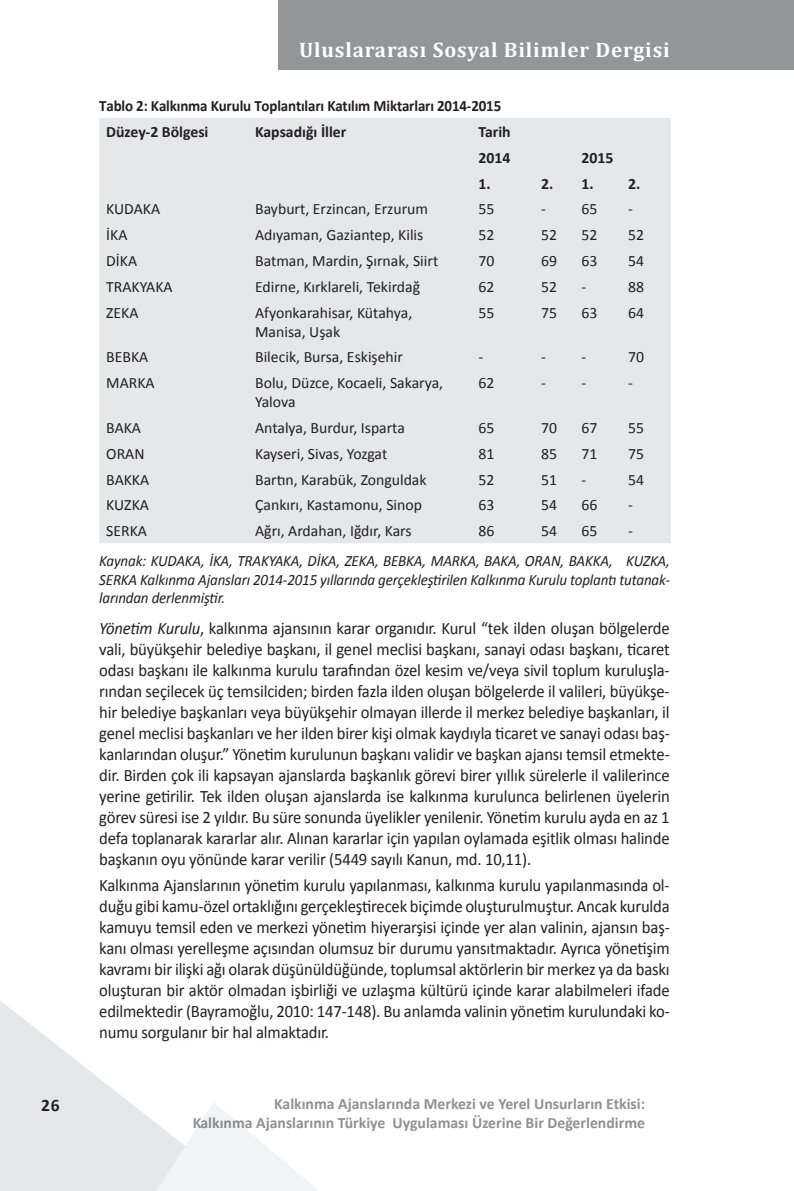
<style>
.page{position:relative;width:794px;height:1191px;background:#fff}
.page>*{position:absolute;margin:0;border:0;box-sizing:border-box;transform-origin:0 0}
.t1{font:700 21px "Cambria";letter-spacing:.04em;color:#fff}
.t2{font:17.5px/21px "Calibri";letter-spacing:-.01em;color:#231f20;text-align:justify;scale:.95 1}
.t3{font:700 17.5px "Calibri";color:#231f20}
.t4{font:15.75px/18.9px "Calibri";color:#231f20}
.t5{font:italic 15.75px/18.9px "Calibri";letter-spacing:-.01em;color:#231f20;text-align:justify;scale:.95 1}
.t6{font:700 15.75px/18.9px "Calibri";color:#231f20;text-align:right}
.t7{font:700 15.75px/25.9px "Calibri";color:#231f20;scale:.95 1}
.s1{font-style:italic}
</style>
<div class="page">
<div style="left:278px;top:0;width:516px;height:69px;background:#939598"></div>
<svg style="left:0;top:1001px;width:147px;height:190px;fill:#e6e7e9"></svg>
<svg style="left:147px;top:1103px;width:172px;height:88px"></svg>
<div style="left:99px;top:118px;width:571px;height:425px;background:#e6e7e9"></div>
<p class="t3" style="left:41px;top:1094px;width:20px">26</p>
<p class="t1" style="left:299px;top:37px;width:372px">Uluslararası Sosyal Bilimler Dergisi</p>
<p class="t7" style="left:106px;top:92px;width:417px;text-indent:-7px">Tablo 2: Kalkınma Kurulu Toplantıları Katılım Miktarları 2014-2015<br>Düzey-2 Bölgesi</p>
<p class="t6" style="left:255px;top:121px;width:93px">Kapsadığı İller</p>
<p class="t6" style="left:478px;top:118px;width:34px;line-height:25.9px;text-align:left">Tarih<br>2014</p>
<p class="t6" style="left:581px;top:147px;width:33px">2015</p>
<p class="t6" style="left:478px;top:173px;width:14px">1.</p>
<p class="t6" style="left:541px;top:173px;width:54px">2. 1.</p>
<p class="t6" style="left:628px;top:173px;width:14px">2.</p>
<p class="t4" style="left:106px;top:199px;width:55px">KUDAKA</p>
<p class="t4" style="left:255px;top:199px;width:174px">Bayburt, Erzincan, Erzurum</p>
<p class="t4" style="left:478px;top:199px;width:17px">55</p>
<p class="t4" style="left:541px;top:199px;width:58px">- 65</p>
<p class="t4" style="left:628px;top:199px;width:6px">-</p>
<p class="t4" style="left:106px;top:225px;width:23px">İKA</p>
<p class="t4" style="left:255px;top:225px;width:170px">Adıyaman, Gaziantep, Kilis</p>
<p class="t4" style="left:478px;top:225px;width:17px">52</p>
<p class="t4" style="left:541px;top:225px;width:17px">52</p>
<p class="t4" style="left:581px;top:225px;width:17px">52</p>
<p class="t4" style="left:628px;top:225px;width:17px">52</p>
<p class="t4" style="left:106px;top:250px;width:32px">DİKA</p>
<p class="t4" style="left:255px;top:250px;width:185px">Batman, Mardin, Şırnak, Siirt</p>
<p class="t4" style="left:478px;top:250px;width:17px">70</p>
<p class="t4" style="left:541px;top:250px;width:17px">69</p>
<p class="t4" style="left:581px;top:250px;width:17px">63</p>
<p class="t4" style="left:628px;top:250px;width:17px">54</p>
<p class="t4" style="left:106px;top:276px;width:68px">TRAKYAKA</p>
<p class="t4" style="left:255px;top:276px;width:167px">Edirne, Kırklareli, Tekirdağ</p>
<p class="t4" style="left:478px;top:276px;width:17px">62</p>
<p class="t4" style="left:541px;top:276px;width:17px">52</p>
<p class="t4" style="left:581px;top:276px;width:6px">-</p>
<p class="t4" style="left:628px;top:276px;width:17px">88</p>
<p class="t4" style="left:106px;top:302px;width:34px">ZEKA</p>
<p class="t4" style="left:255px;top:302px;width:159px">Afyonkarahisar, Kütahya,<br>Manisa, Uşak</p>
<p class="t4" style="left:478px;top:302px;width:17px">55</p>
<p class="t4" style="left:541px;top:302px;width:17px">75</p>
<p class="t4" style="left:581px;top:302px;width:17px">63</p>
<p class="t4" style="left:628px;top:302px;width:17px">64</p>
<p class="t4" style="left:106px;top:347px;width:44px">BEBKA</p>
<p class="t4" style="left:255px;top:347px;width:149px">Bilecik, Bursa, Eskişehir</p>
<p class="t4" style="left:478px;top:347px;width:6px">-</p>
<p class="t4" style="left:541px;top:347px;width:47px">- -</p>
<p class="t4" style="left:628px;top:347px;width:17px">70</p>
<p class="t4" style="left:106px;top:373px;width:50px">MARKA</p>
<p class="t4" style="left:255px;top:373px;width:190px">Bolu, Düzce, Kocaeli, Sakarya,<br>Yalova</p>
<p class="t4" style="left:478px;top:373px;width:17px">62</p>
<p class="t4" style="left:541px;top:373px;width:47px">- -</p>
<p class="t4" style="left:628px;top:373px;width:6px">-</p>
<p class="t4" style="left:106px;top:417px;width:36px">BAKA</p>
<p class="t4" style="left:255px;top:417px;width:151px">Antalya, Burdur, Isparta</p>
<p class="t4" style="left:478px;top:417px;width:17px">65</p>
<p class="t4" style="left:541px;top:417px;width:17px">70</p>
<p class="t4" style="left:581px;top:417px;width:17px">67</p>
<p class="t4" style="left:628px;top:417px;width:17px">55</p>
<p class="t4" style="left:106px;top:443px;width:40px">ORAN</p>
<p class="t4" style="left:255px;top:443px;width:134px">Kayseri, Sivas, Yozgat</p>
<p class="t4" style="left:478px;top:443px;width:17px">81</p>
<p class="t4" style="left:541px;top:443px;width:17px">85</p>
<p class="t4" style="left:581px;top:443px;width:17px">71</p>
<p class="t4" style="left:628px;top:443px;width:17px">75</p>
<p class="t4" style="left:106px;top:469px;width:45px">BAKKA</p>
<p class="t4" style="left:255px;top:469px;width:173px">Bartın, Karabük, Zonguldak</p>
<p class="t4" style="left:478px;top:469px;width:17px">52</p>
<p class="t4" style="left:541px;top:469px;width:17px">51</p>
<p class="t4" style="left:581px;top:469px;width:6px">-</p>
<p class="t4" style="left:628px;top:469px;width:17px">54</p>
<p class="t4" style="left:106px;top:495px;width:44px">KUZKA</p>
<p class="t4" style="left:255px;top:495px;width:168px">Çankırı, Kastamonu, Sinop</p>
<p class="t4" style="left:478px;top:495px;width:17px">63</p>
<p class="t4" style="left:541px;top:495px;width:17px">54</p>
<p class="t4" style="left:581px;top:495px;width:17px">66</p>
<p class="t4" style="left:628px;top:495px;width:6px">-</p>
<p class="t4" style="left:106px;top:521px;width:42px">SERKA</p>
<p class="t4" style="left:255px;top:521px;width:158px">Ağrı, Ardahan, Iğdır, Kars</p>
<p class="t4" style="left:478px;top:521px;width:17px">86</p>
<p class="t4" style="left:541px;top:521px;width:17px">54</p>
<p class="t4" style="left:581px;top:521px;width:17px">65</p>
<p class="t4" style="left:628px;top:521px;width:6px">-</p>
<p class="t5" style="left:99px;top:550px;width:602px">Kaynak: KUDAKA, İKA, TRAKYAKA, DİKA, ZEKA, BEBKA, MARKA, BAKA, ORAN, BAKKA, KUZKA, SERKA Kalkınma Ajansları 2014-2015 yıllarında gerçekleştirilen Kalkınma Kurulu toplantı tutanak&shy;larından derlenmiştir.</p>
<p class="t2" style="left:99px;top:617px;width:602px"><span class="s1">Yönetim Kurulu</span>, kalkınma ajansının karar organıdır. Kurul “tek ilden oluşan bölgelerde vali, büyükşehir belediye başkanı, il genel meclisi başkanı, sanayi odası başkanı, ticaret odası başkanı ile kalkınma kurulu tarafından özel kesim ve/veya sivil toplum kuruluşla&shy;rından seçilecek üç temsilciden; birden fazla ilden oluşan bölgelerde il valileri, büyükşe&shy;hir belediye başkanları veya büyükşehir olmayan illerde il merkez belediye başkanları, il genel meclisi başkanları ve her ilden birer kişi olmak kaydıyla ticaret ve sanayi odası baş&shy;kanlarından oluşur.” Yönetim kurulunun başkanı validir ve başkan ajansı temsil etmekte&shy;dir. Birden çok ili kapsayan ajanslarda başkanlık görevi birer yıllık sürelerle il valilerince yerine getirilir. Tek ilden oluşan ajanslarda ise kalkınma kurulunca belirlenen üyelerin görev süresi ise 2 yıldır. Bu süre sonunda üyelikler yenilenir. Yönetim kurulu ayda en az 1 defa toplanarak kararlar alır. Alınan kararlar için yapılan oylamada eşitlik olması halinde başkanın oyu yönünde karar verilir (5449 sayılı Kanun, md. 10,11).</p>
<p class="t2" style="left:99px;top:874px;width:602px">Kalkınma Ajanslarının yönetim kurulu yapılanması, kalkınma kurulu yapılanmasında ol&shy;duğu gibi kamu-özel ortaklığını gerçekleştirecek biçimde oluşturulmuştur. Ancak kurulda kamuyu temsil eden ve merkezi yönetim hiyerarşisi içinde yer alan valinin, ajansın baş&shy;kanı olması yerelleşme açısından olumsuz bir durumu yansıtmaktadır. Ayrıca yönetişim kavramı bir ilişki ağı olarak düşünüldüğünde, toplumsal aktörlerin bir merkez ya da baskı oluşturan bir aktör olmadan işbirliği ve uzlaşma kültürü içinde karar alabilmeleri ifade edilmektedir (Bayramoğlu, 2010: 147-148). Bu anlamda valinin yönetim kurulundaki ko&shy;numu sorgulanır bir hal almaktadır.</p>
<p class="t6" style="left:192px;top:1093px;width:454px">Kalkınma Ajanslarında Merkezi ve Yerel Unsurların Etkisi:<br>Kalkınma Ajanslarının Türkiye Uygulaması Üzerine Bir Değerlendirme</p>
</div>
